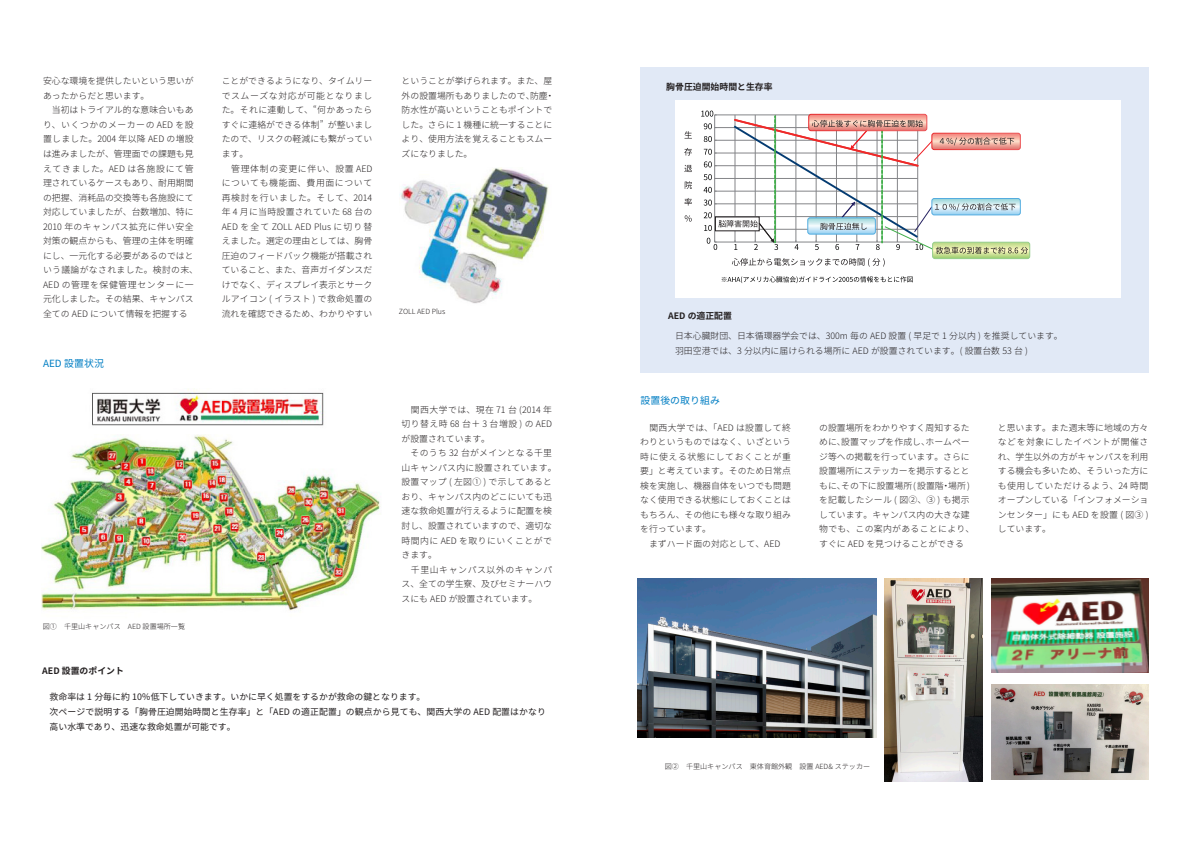
<style>
.page{position:relative;width:1191px;height:842px;background:#fff}
.page>*{position:absolute;margin:0;border:0;box-sizing:border-box;transform-origin:0 0}
.t1{font:9.9px "Noto Sans CJ Kjp";color:#007ec3}
.t2{font:300 8.9px/14.5px "Noto Sans CJ Kjp";color:#231f20}
.t3{font:8.9px/14.9px "Noto Sans CJ Kjp";color:#231f20}
.t4{font:700 8.9px "Noto Sans CJ Kjp";color:#231f20}
.t5{font:300 7.1px "Noto Sans CJ Kjp";color:#231f20}
</style>
<div class="page">
<div style="left:639px;top:68px;width:509px;height:305px;background:#e1e9f6"></div>
<div style="left:675px;top:101px;width:446px;height:197px;background:#fff"></div>
<img style="left:400px;top:168px;width:149px;height:136px">
<img style="left:41px;top:389px;width:340px;height:222px">
<svg style="left:721px;top:276px;width:191px;height:7px"></svg>
<svg style="left:684px;top:131px;width:8px;height:8px"></svg>
<svg style="left:684px;top:148px;width:8px;height:7px"></svg>
<svg style="left:684px;top:165px;width:8px;height:7px"></svg>
<svg style="left:684px;top:181px;width:8px;height:8px"></svg>
<svg style="left:684px;top:198px;width:8px;height:8px"></svg>
<svg style="left:684px;top:215px;width:7px;height:7px"></svg>
<div style="left:932px;top:242px;width:98px;height:17px;border:1px solid #94cd89;border-radius:2px"></div>
<svg style="left:701px;top:111px;width:328px;height:156px"></svg>
<img style="left:991px;top:578px;width:157px;height:95px">
<img style="left:991px;top:685px;width:157px;height:94px">
<img style="left:884px;top:579px;width:98px;height:202px">
<img style="left:638px;top:579px;width:238px;height:158px">
<p class="t2" style="left:43px;top:74px;width:157px">安心な環境を提供したいという思いがあったからだと思います。<br>　当初はトライアル的な意味合いもあり、いくつかのメーカーの AED を設置しました。2004 年以降 AED の増設は進みましたが、管理面での課題も見えてきました。AED は各施設にて管理されているケースもあり、耐用期間の把握、消耗品の交換等も各施設にて対応していましたが、台数増加、特に<br>2010 年のキャンパス拡充に伴い安全対策の観点からも、管理の主体を明確にし、一元化する必要があるのではという議論がなされました。検討の末、<br>AED の管理を保健管理センターに一元化しました。その結果、キャンパス全ての AED について情報を把握する</p>
<p class="t2" style="left:222px;top:74px;width:152px">ことができるようになり、タイムリーでスムーズな対応が可能となりました。それに連動して、“何かあったらすぐに連絡ができる体制” が整いましたので、リスクの軽減にも繋がっています。<br>　管理体制の変更に伴い、設置 AEDについても機能面、費用面について再検討を行いました。そして、2014年 4 月に当時設置されていた 68 台の<br>AED を全て ZOLL AED Plus に切り替えました。選定の理由としては、胸骨圧迫のフィードバック機能が搭載されていること、また、音声ガイダンスだけでなく、ディスプレイ表示とサークルアイコン ( イラスト ) で救命処置の流れを確認できるため、わかりやすい</p>
<p class="t2" style="left:401px;top:74px;width:154px">ということが挙げられます。また、屋外の設置場所もありましたので、防塵・防水性が高いということもポイントでした。さらに 1 機種に統一することにより、使用方法を覚えることもスムーズになりました。</p>
<p class="t5" style="left:399px;top:308px;width:48px">ZOLL AED Plus</p>
<p class="t1" style="left:43px;top:358px;width:62px">AED 設置状況</p>
<p class="t5" style="left:43px;top:622px;width:144px">図①　千里山キャンパス　AED 設置場所一覧</p>
<p class="t2" style="left:401px;top:402px;width:156px">　関西大学では、現在 71 台 (2014 年切り替え時 68 台＋ 3 台増設 ) の AEDが設置されています。<br>　そのうち 32 台がメインとなる千里山キャンパス内に設置されています。設置マップ ( 左図① ) で示してあるとおり、キャンパス内のどこにいても迅速な救命処置が行えるように配置を検討し、設置されていますので、適切な時間内に AED を取りにいくことができます。<br>　千里山キャンパス以外のキャンパス、全ての学生寮、及びセミナーハウスにも AED が設置されています。</p>
<p class="t4" style="left:42px;top:666px;width:83px">AED 設置のポイント</p>
<p class="t3" style="left:50px;top:690px;width:498px">救命率は 1 分毎に約 10％低下していきます。いかに早く処置をするかが救命の鍵となります。<br>次ページで説明する「胸骨圧迫開始時間と生存率」と「AED の適正配置」の観点から見ても、関西大学の AED 配置はかなり高い水準であり、迅速な救命処置が可能です。</p>
<p class="t4" style="left:666px;top:81px;width:108px">胸骨圧迫開始時間と生存率</p>
<p class="t4" style="left:668px;top:310px;width:65px">AED の適正配置</p>
<p class="t2" style="left:675px;top:329px;width:389px">日本心臓財団、日本循環器学会では、300m 毎の AED 設置 ( 早足で 1 分以内 ) を推奨しています。羽田空港では、3 分以内に届けられる場所に AED が設置されています。( 設置台数 53 台 )</p>
<p class="t1" style="left:640px;top:395px;width:81px">設置後の取り組み</p>
<p class="t2" style="left:640px;top:420px;width:152px">　関西大学では、「AED は設置して終わりというものではなく、いざという時に使える状態にしておくことが重要」と考えています。そのため日常点検を実施し、機器自体をいつでも問題なく使用できる状態にしておくことはもちろん、その他にも様々な取り組みを行っています。<br>　まずハード面の対応として、AED</p>
<p class="t2" style="left:819px;top:420px;width:157px">の設置場所をわかりやすく周知するために、設置マップを作成し、ホームページ等への掲載を行っています。さらに設置場所にステッカーを掲示するとともに、その下に設置場所 ( 設置階・場所 )を記載したシール ( 図②、③ ) も掲示しています。キャンパス内の大きな建物でも、この案内があることにより、すぐに AED を見つけることができる</p>
<p class="t2" style="left:997px;top:420px;width:152px;text-align:justify">と思います。また週末等に地域の方々などを対象にしたイベントが開催され、学生以外の方がキャンパスを利用する機会も多いため、そういった方にも使用していただけるよう、24 時間オープンしている「インフォメーションセンター」にも AED を設置 ( 図③ )しています。</p>
<p class="t5" style="left:665px;top:762px;width:207px">図②　千里山キャンパス　東体育館外観　設置 AED&amp; ステッカー</p>
</div>
